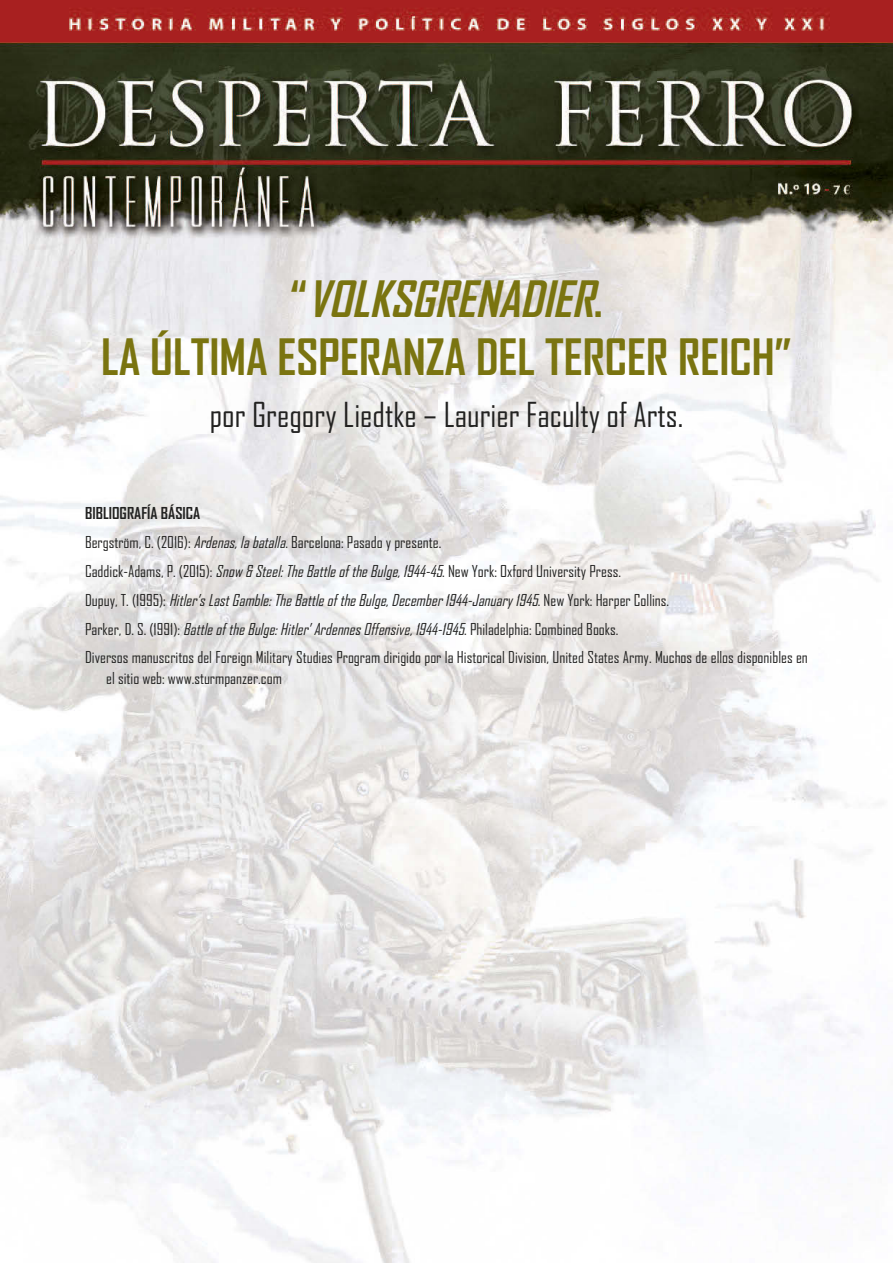
<style>
.page{position:relative;width:893px;height:1263px;background:#fff}
.page>*{position:absolute;margin:0;border:0;box-sizing:border-box;transform-origin:0 0}
.t1{font:700 48px/57.6px "Agency FB";color:#7a7410;text-align:center}
.t2{font:33px "Agency FB";color:#222221}
.t3{font:15.75px/28.8px "Agency FB";color:#222221}
.s1{font-style:italic}
.s2{font-weight:700}
</style>
<div class="page">
<img style="left:0;top:0;width:893px;height:1263px">
<h1 class="t1" style="left:101px;top:272px;width:692px">“ <span class="s1">VOLKSGRENADIER</span>.<br>LA ÚLTIMA ESPERANZA DEL TERCER REICH”</h1>
<h2 class="t2" style="left:210px;top:396px;width:475px">por Gregory Liedtke – Laurier Faculty of Arts.</h2>
<p class="t3" style="left:85px;top:500px;width:724px"><span class="s2">BIBLIOGRAFÍA BÁSICA<br></span>Bergström, C. (2016): <span class="s1">Ardenas,labatalla</span>. Barcelona: Pasado y presente.<br>Caddick-Adams, P. (2015): <span class="s1">Snow &amp;Steel:TheBattleoftheBulge,1944-45</span>. New York: Oxford University Press.<br>D u p u y , T . ( 1 9 9 5 ) : <span class="s1">Hitler’sLastGamble:TheBattleoftheBulge,December1944-January1945</span>. N e w Y o r k : H a r p e r C o l l i n s .<br>P a r k e r , D . S . ( 1 9 9 1 ) : <span class="s1">BattleoftheBulge:Hitler’ArdennesOffensive,1944-1945</span>. P h i l a d e l p h i a : C o m b i n e d B o o k s .<br>Diversos manuscritos del Foreign Military Studies Program dirigido por la Historical Division, United States Army. Muchos de ellos disponibles en</p>
<p class="t3" style="left:106px;top:664px;width:177px">el sitio web: www.sturmpanzer.com</p>
</div>
